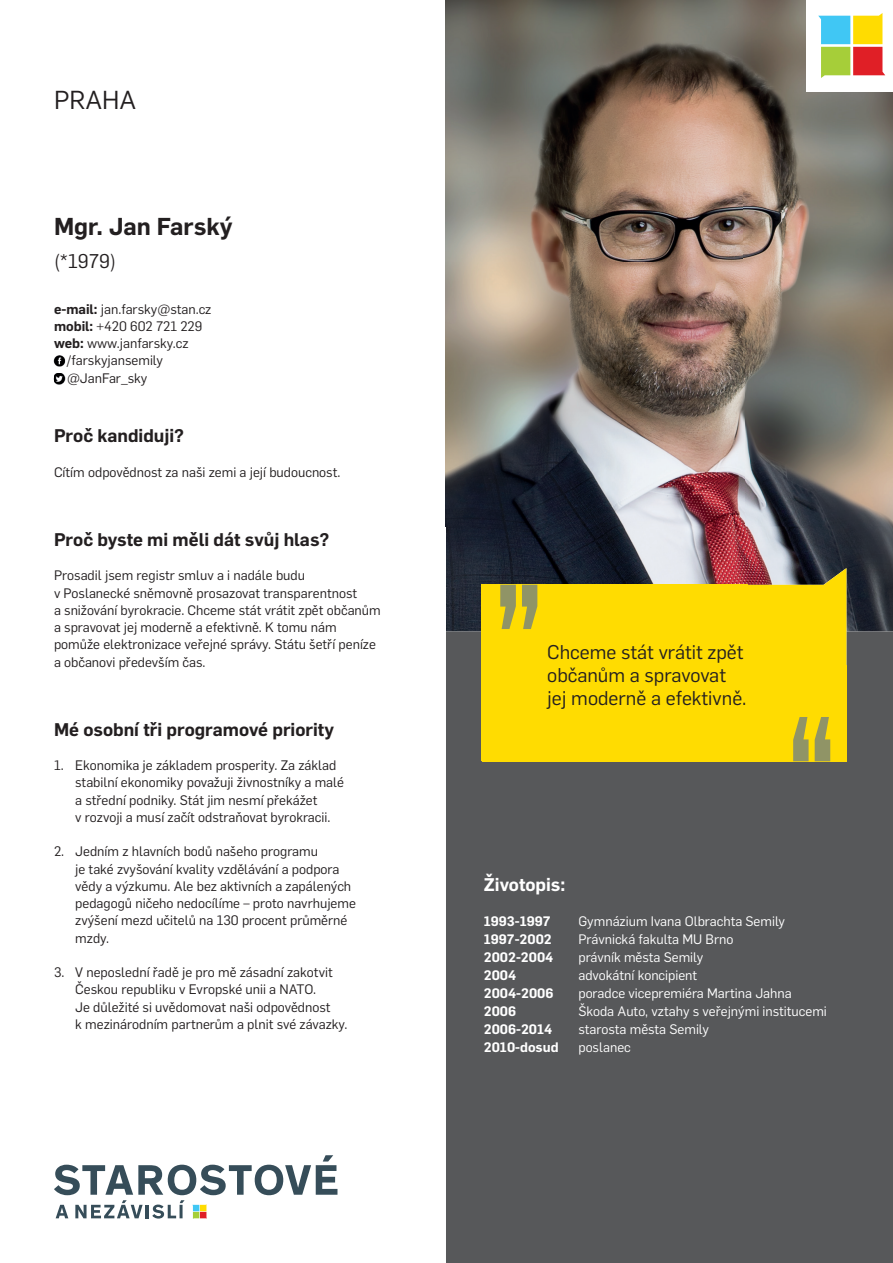
<style>
.page{position:relative;width:893px;height:1263px;background:#fff}
.page>*{position:absolute;margin:0;border:0;box-sizing:border-box;transform-origin:0 0}
.t1{font:25.5px "Flama";color:#231f20}
.t2{font:600 24px "Flama";color:#231f20}
.t3{font:19.5px/23.2px "Flama";color:#231f20}
.t4{font:600 18px "Flama";color:#231f20}
.t5{font:600 18px "Flama";color:#fff}
.t6{font:13.5px/17.2px "Flama";color:#231f20}
.t7{font:13.5px "Flama";color:#fff}
.t8{font:600 13.5px "Flama";color:#fff}
.s1{font-weight:600}
</style>
<div class="page">
<img style="left:446px;top:0;width:447px;height:631px">
<div style="left:446px;top:631px;width:447px;height:632px;background:#57585a"></div>
<div style="left:806px;top:0;width:87px;height:91px;background:#fff"></div>
<svg style="left:818px;top:13px;width:67px;height:65px"></svg>
<div style="left:482px;top:585px;width:266px;height:176px;background:#ffdc01"></div>
<svg style="left:54px;top:1155px;width:283px;height:64px"></svg>
<svg style="left:500px;top:585px;width:37px;height:44px"></svg>
<svg style="left:665px;top:568px;width:181px;height:193px"></svg>
<svg style="left:53px;top:355px;width:12px;height:29px"></svg>
<h1 class="t1" style="left:54px;top:83px;width:84px">PRAHA</h1>
<h2 class="t2" style="left:54px;top:210px;width:180px">Mgr. Jan Farský</h2>
<h3 class="t3" style="left:54px;top:248px;width:64px">(*1979)</h3>
<p class="t6" style="left:54px;top:299px;width:159px"><span class="s1">e-mail:</span> jan.farsky@stan.cz</p>
<p class="t6" style="left:54px;top:317px;width:150px"><span class="s1">mobil:</span> +420 602 721 229</p>
<p class="t6" style="left:54px;top:334px;width:136px"><span class="s1">web:</span> www.janfarsky.cz</p>
<p class="t6" style="left:67px;top:351px;width:98px">/farskyjansemily</p>
<p class="t6" style="left:67px;top:368px;width:82px">@JanFar_sky</p>
<h3 class="t4" style="left:54px;top:423px;width:132px">Proč kandiduji?</h3>
<p class="t6" style="left:54px;top:463px;width:288px">Cítím odpovědnost za naši zemi a její budoucnost.</p>
<h3 class="t4" style="left:54px;top:526px;width:277px">Proč byste mi měli dát svůj hlas?</h3>
<p class="t6" style="left:54px;top:566px;width:328px">Prosadil jsem registr smluv a i nadále budu<br>v Poslanecké sněmovně prosazovat transparentnost<br>a snižování byrokracie. Chceme stát vrátit zpět občanům a spravovat jej moderně a efektivně. K tomu nám pomůže elektronizace veřejné správy. Státu šetří peníze a občanovi především čas.</p>
<h3 class="t4" style="left:54px;top:716px;width:282px">Mé osobní tři programové priority</h3>
<p class="t6" style="left:75px;top:756px;width:270px;text-indent:-21px">1. Ekonomika je základem prosperity. Za základ stabilní ekonomiky považuji živnostníky a malé a střední podniky. Stát jim nesmí překážet<br>v rozvoji a musí začít odstraňovat byrokracii.</p>
<p class="t6" style="left:75px;top:842px;width:282px;text-indent:-21px">2. Jedním z hlavních bodů našeho programu<br>je také zvyšování kvality vzdělávání a podpora vědy a výzkumu. Ale bez aktivních a zapálených pedagogů ničeho nedocílíme – proto navrhujeme zvýšení mezd učitelů na 130 procent průměrné mzdy.</p>
<p class="t6" style="left:75px;top:963px;width:274px;text-indent:-21px">3. V neposlední řadě je pro mě zásadní zakotvit Českou republiku v Evropské unii a NATO.<br>Je důležité si uvědomovat naši odpovědnost<br>k mezinárodním partnerům a plnit své závazky.</p>
<h3 class="t3" style="left:547px;top:639px;width:201px">Chceme stát vrátit zpět občanům a spravovat jej moderně a efektivně.</h3>
<h3 class="t5" style="left:484px;top:871px;width:83px">Životopis:</h3>
<p class="t8" style="left:484px;top:912px;width:68px">1993-1997</p>
<p class="t7" style="left:578px;top:912px;width:208px">Gymnázium Ivana Olbrachta Semily</p>
<p class="t8" style="left:484px;top:930px;width:69px">1997-2002</p>
<p class="t7" style="left:578px;top:930px;width:156px">Právnická fakulta MU Brno</p>
<p class="t8" style="left:484px;top:948px;width:71px">2002-2004</p>
<p class="t7" style="left:578px;top:948px;width:126px">právník města Semily</p>
<p class="t8" style="left:484px;top:966px;width:34px">2004</p>
<p class="t7" style="left:578px;top:966px;width:120px">advokátní koncipient</p>
<p class="t8" style="left:484px;top:984px;width:71px">2004-2006</p>
<p class="t7" style="left:578px;top:984px;width:215px">poradce vicepremiéra Martina Jahna</p>
<p class="t8" style="left:484px;top:1002px;width:34px">2006</p>
<p class="t7" style="left:578px;top:1002px;width:250px">Škoda Auto, vztahy s veřejnými institucemi</p>
<p class="t8" style="left:484px;top:1020px;width:70px">2006-2014</p>
<p class="t7" style="left:578px;top:1020px;width:132px">starosta města Semily</p>
<p class="t8" style="left:484px;top:1038px;width:76px">2010-dosud</p>
<p class="t7" style="left:578px;top:1038px;width:54px">poslanec</p>
</div>
